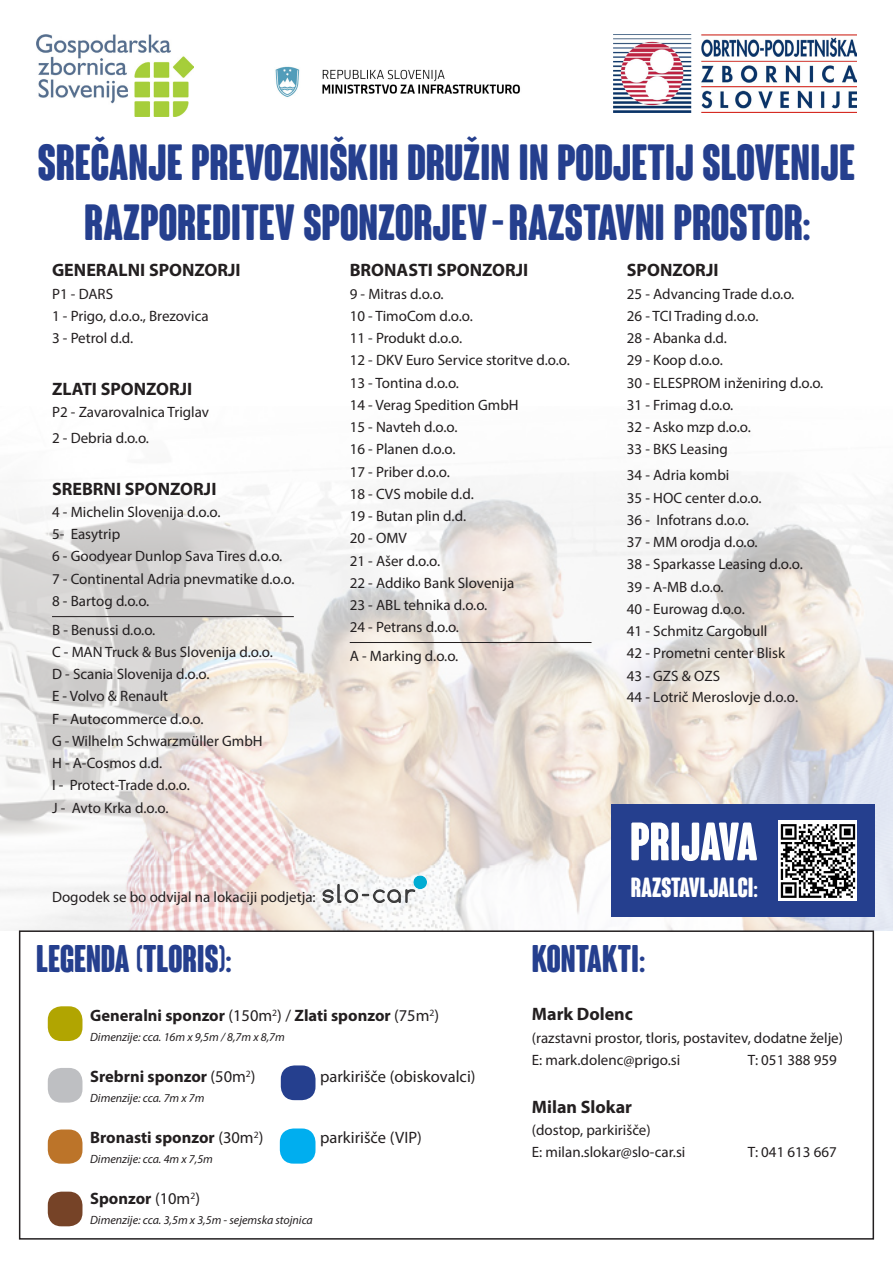
<style>
.page{position:relative;width:893px;height:1263px;background:#fff}
.page>*{position:absolute;margin:0;border:0;box-sizing:border-box;transform-origin:0 0}
.t1{font:700 condensed 52.5px "Coluna Rounded";letter-spacing:-.005em;color:#fff}
.t2{font:700 condensed 49.5px "Coluna Rounded";color:#253f8e}
.t3{font:700 condensed 37.5px "Coluna Rounded";color:#253f8e}
.t4{font:700 condensed 27px "Coluna Rounded";color:#fff}
.t5{font:700 18px "Myriad Pro";color:#231f20}
.t6{font:700 16.5px "Myriad Pro";color:#231f20}
.t7{font:16.5px "Myriad Pro";color:#231f20}
.t8{font:15px/22.2px "Myriad Pro";color:#231f20}
.t9{font:italic 12px "Myriad Pro";color:#231f20}
.s1{font-weight:400}
</style>
<div class="page">
<img style="left:0;top:482px;width:893px;height:448px">
<div style="left:48px;top:1006px;width:34px;height:35px;background:#b1a501;border-radius:14px"></div>
<div style="left:48px;top:1068px;width:34px;height:34px;background:#bebfc2;border-radius:14px"></div>
<div style="left:48px;top:1129px;width:34px;height:35px;background:#bc7429;border-radius:14px"></div>
<div style="left:48px;top:1191px;width:34px;height:35px;background:#764327;border-radius:14px"></div>
<div style="left:281px;top:1065px;width:34px;height:35px;background:#253f8e;border-radius:14px"></div>
<div style="left:280px;top:1128px;width:35px;height:35px;background:#00aeef;border-radius:14px"></div>
<div style="left:19px;top:930px;width:855px;height:309px;border:2px solid #231f20"></div>
<img style="left:36px;top:35px;width:157px;height:81px">
<img style="left:613px;top:35px;width:244px;height:78px">
<div style="left:611px;top:804px;width:263px;height:112px;background:#253f8e"></div>
<img style="left:275px;top:66px;width:245px;height:31px">
<img style="left:779px;top:821px;width:78px;height:79px">
<hr style="left:52px;top:616px;width:242px;height:1px;background:#231f20">
<img style="left:321px;top:873px;width:110px;height:34px">
<hr style="left:350px;top:642px;width:241px;height:1px;background:#231f20">
<p class="t2" style="left:38px;top:136px;width:819px">SREČANJE PREVOZNIŠKIH DRUŽIN IN PODJETIJ SLOVENIJE</p>
<p class="t2" style="left:84px;top:195px;width:728px">RAZPOREDITEV SPONZORJEV - RAZSTAVNI PROSTOR:</p>
<p class="t5" style="left:52px;top:259px;width:190px">GENERALNI SPONZORJI</p>
<p class="t8" style="left:52px;top:282px;width:63px">P1 - DARS</p>
<p class="t8" style="left:52px;top:305px;width:158px">1 - Prigo, d.o.o., Brezovica</p>
<p class="t8" style="left:52px;top:327px;width:83px">3 - Petrol d.d.</p>
<p class="t5" style="left:52px;top:377px;width:142px">ZLATI SPONZORJI</p>
<p class="t8" style="left:52px;top:401px;width:159px">P2 - Zavarovalnica Triglav</p>
<p class="t8" style="left:52px;top:427px;width:99px">2 - Debria d.o.o.</p>
<p class="t5" style="left:52px;top:477px;width:166px">SREBRNI SPONZORJI</p>
<p class="t8" style="left:52px;top:501px;width:170px">4 - Michelin Slovenija d.o.o.</p>
<p class="t8" style="left:52px;top:523px;width:70px">5- Easytrip</p>
<p class="t8" style="left:52px;top:545px;width:232px">6 - Goodyear Dunlop Sava Tires d.o.o.</p>
<p class="t8" style="left:52px;top:567px;width:244px">7 - Continental Adria pnevmatike d.o.o.</p>
<p class="t8" style="left:52px;top:590px;width:99px">8 - Bartog d.o.o.</p>
<p class="t8" style="left:52px;top:618px;width:105px">B - Benussi d.o.o.</p>
<p class="t8" style="left:52px;top:640px;width:222px">C - MAN Truck &amp; Bus Slovenija d.o.o.</p>
<p class="t8" style="left:52px;top:663px;width:159px">D - Scania Slovenija d.o.o.</p>
<p class="t8" style="left:52px;top:685px;width:118px">E - Volvo &amp; Renault</p>
<p class="t8" style="left:52px;top:707px;width:153px">F - Autocommerce d.o.o.</p>
<p class="t8" style="left:52px;top:729px;width:212px">G - Wilhelm Schwarzmüller GmbH</p>
<p class="t8" style="left:52px;top:752px;width:112px">H - A-Cosmos d.d.</p>
<p class="t8" style="left:52px;top:774px;width:139px">I - Protect-Trade d.o.o.</p>
<p class="t8" style="left:52px;top:796px;width:118px">J - Avto Krka d.o.o.</p>
<p class="t8" style="left:52px;top:885px;width:265px">Dogodek se bo odvijal na lokaciji podjetja:</p>
<p class="t5" style="left:350px;top:259px;width:180px">BRONASTI SPONZORJI</p>
<p class="t8" style="left:350px;top:282px;width:95px">9 - Mitras d.o.o.</p>
<p class="t8" style="left:350px;top:305px;width:125px">10 - TimoCom d.o.o.</p>
<p class="t8" style="left:350px;top:327px;width:114px">11 - Produkt d.o.o.</p>
<p class="t8" style="left:350px;top:349px;width:222px">12 - DKV Euro Service storitve d.o.o.</p>
<p class="t8" style="left:350px;top:371px;width:111px">13 - Tontina d.o.o.</p>
<p class="t8" style="left:350px;top:394px;width:170px">14 - Verag Spedition GmbH</p>
<p class="t8" style="left:350px;top:416px;width:109px">15 - Navteh d.o.o.</p>
<p class="t8" style="left:350px;top:438px;width:107px">16 - Planen d.o.o.</p>
<p class="t8" style="left:350px;top:460px;width:102px">17 - Priber d.o.o.</p>
<p class="t8" style="left:350px;top:482px;width:126px">18 - CVS mobile d.d.</p>
<p class="t8" style="left:350px;top:505px;width:118px">19 - Butan plin d.d.</p>
<p class="t8" style="left:350px;top:527px;width:59px">20 - OMV</p>
<p class="t8" style="left:350px;top:549px;width:92px">21 - Ašer d.o.o.</p>
<p class="t8" style="left:350px;top:571px;width:166px">22 - Addiko Bank Slovenija</p>
<p class="t8" style="left:350px;top:594px;width:139px">23 - ABL tehnika d.o.o.</p>
<p class="t8" style="left:350px;top:616px;width:111px">24 - Petrans d.o.o.</p>
<p class="t8" style="left:350px;top:645px;width:110px">A - Marking d.o.o.</p>
<p class="t5" style="left:627px;top:259px;width:93px">SPONZORJI</p>
<p class="t8" style="left:627px;top:282px;width:169px">25 - Advancing Trade d.o.o.</p>
<p class="t8" style="left:627px;top:305px;width:133px">26 - TCI Trading d.o.o.</p>
<p class="t8" style="left:627px;top:327px;width:102px">28 - Abanka d.d.</p>
<p class="t8" style="left:627px;top:349px;width:98px">29 - Koop d.o.o.</p>
<p class="t8" style="left:627px;top:371px;width:198px">30 - ELESPROM inženiring d.o.o.</p>
<p class="t8" style="left:627px;top:394px;width:108px">31 - Frimag d.o.o.</p>
<p class="t8" style="left:627px;top:416px;width:125px">32 - Asko mzp d.o.o.</p>
<p class="t8" style="left:627px;top:438px;width:102px">33 - BKS Leasing</p>
<p class="t8" style="left:627px;top:464px;width:177px">34 - Adria kombi<br>35 - HOC center d.o.o.<br>36 - Infotrans d.o.o.<br>37 - MM orodja d.o.o.<br>38 - Sparkasse Leasing d.o.o.<br>39 - A-MB d.o.o.<br>40 - Eurowag d.o.o.<br>41 - Schmitz Cargobull<br>42 - Prometni center Blisk<br>43 - GZS &amp; OZS<br>44 - Lotrič Meroslovje d.o.o.</p>
<p class="t1" style="left:630px;top:813px;width:129px">PRIJAVA</p>
<p class="t4" style="left:631px;top:873px;width:129px">RAZSTAVLJALCI:</p>
<p class="t3" style="left:36px;top:938px;width:197px">LEGENDA (TLORIS):</p>
<p class="t6" style="left:90px;top:1005px;width:350px">Generalni sponzor <span class="s1">(150m</span><sup>2</sup><span class="s1">) /</span> Zlati sponzor <span class="s1">(75m</span><sup>2</sup><span class="s1">)</span></p>
<p class="t9" style="left:90px;top:1030px;width:196px">Dimenzije: cca. 16m x 9,5m / 8,7m x 8,7m</p>
<p class="t6" style="left:90px;top:1066px;width:167px">Srebrni sponzor <span class="s1">(50m</span><sup>2</sup><span class="s1">)</span></p>
<p class="t7" style="left:320px;top:1066px;width:157px">parkirišče (obiskovalci)</p>
<p class="t9" style="left:90px;top:1091px;width:116px">Dimenzije: cca. 7m x 7m</p>
<p class="t6" style="left:90px;top:1127px;width:175px">Bronasti sponzor <span class="s1">(30m</span><sup>2</sup><span class="s1">)</span></p>
<p class="t7" style="left:320px;top:1127px;width:103px">parkirišče (VIP)</p>
<p class="t9" style="left:90px;top:1151px;width:124px">Dimenzije: cca. 4m x 7,5m</p>
<p class="t6" style="left:90px;top:1188px;width:111px">Sponzor <span class="s1">(10m</span><sup>2</sup><span class="s1">)</span></p>
<p class="t9" style="left:90px;top:1212px;width:224px">Dimenzije: cca. 3,5m x 3,5m - sejemska stojnica</p>
<p class="t3" style="left:532px;top:938px;width:115px">KONTAKTI:</p>
<p class="t5" style="left:532px;top:1002px;width:102px">Mark Dolenc</p>
<p class="t8" style="left:532px;top:1026px;width:313px">(razstavni prostor, tloris, postavitev, dodatne želje)</p>
<p class="t8" style="left:532px;top:1048px;width:150px">E: mark.dolenc@prigo.si</p>
<p class="t8" style="left:748px;top:1048px;width:90px">T: 051 388 959</p>
<p class="t5" style="left:532px;top:1095px;width:102px">Milan Slokar</p>
<p class="t8" style="left:532px;top:1119px;width:120px">(dostop, parkirišče)</p>
<p class="t8" style="left:532px;top:1141px;width:155px">E: milan.slokar@slo-car.si</p>
<p class="t8" style="left:748px;top:1141px;width:90px">T: 041 613 667</p>
</div>
